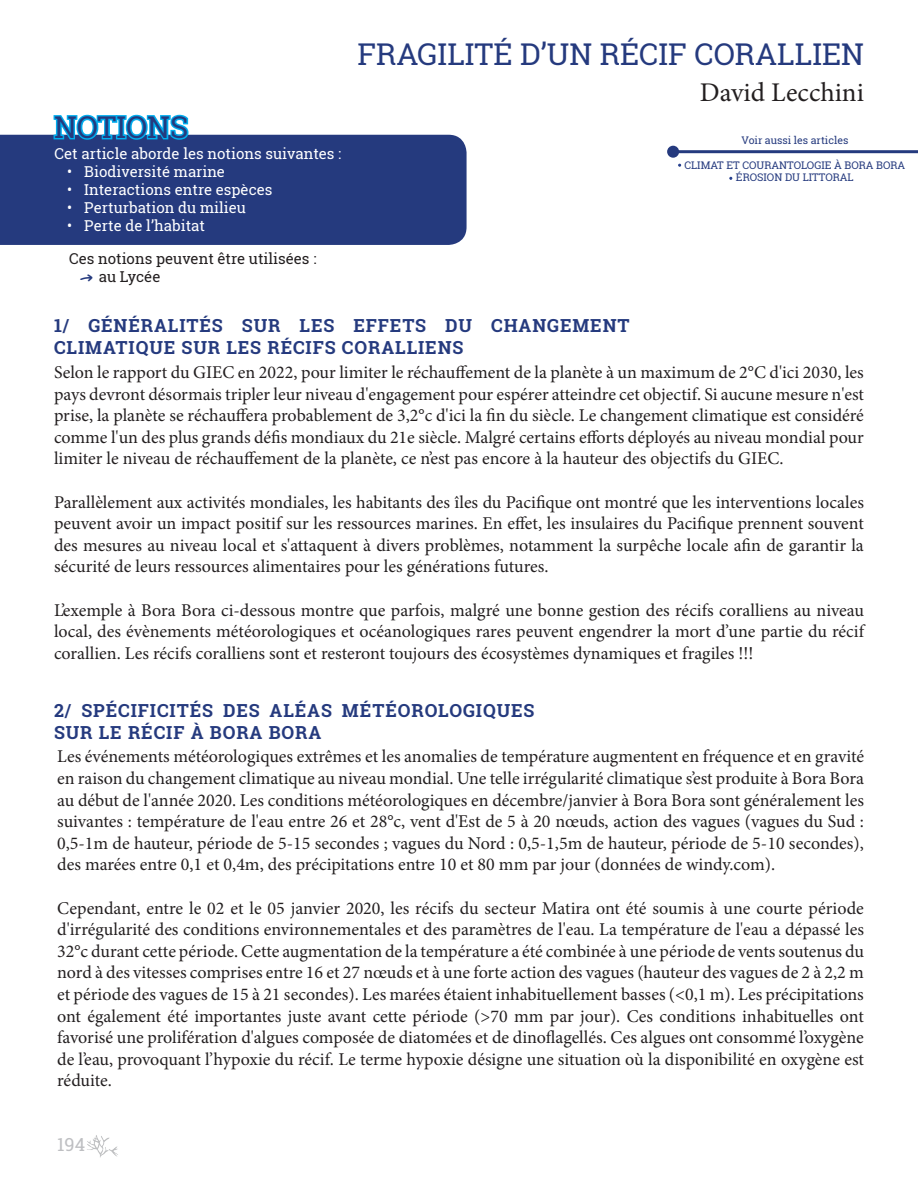
<style>
.page{position:relative;width:918px;height:1188px;background:#fff}
.page>*{position:absolute;margin:0;border:0;box-sizing:border-box;transform-origin:0 0}
.t1{font:30px "Roboto Slab";color:#253a7e}
.t2{font:27px "Minion Pro";color:#231f20}
.t3{font:18px/21.6px "Minion Pro";color:#231f20;text-align:justify}
.t4{font:700 18px/21.6px "Roboto Slab";letter-spacing:.05em;color:#253a7e}
.t5{font:18px "Roboto Slab";color:#bebfc2}
.t6{font:15px "Roboto Slab";color:#fff}
.t7{font:15px/18px "Roboto Slab";color:#231f20}
.t8{font:10.5px/12.6px "Roboto Slab";color:#253a7e;text-align:center}
.s1{font-family:"PW New Arrows";color:#253a7e}
</style>
<div class="page">
<img style="left:87px;top:1135px;width:31px;height:23px">
<div style="left:0;top:135px;width:467px;height:110px;background:#253a7e"></div>
<div style="left:55px;top:143px;width:377px;height:88px;background:#253a7e"></div>
<svg style="left:52px;top:114px;width:139px;height:28px"></svg>
<hr style="left:673px;top:150px;width:245px;height:3px;background:#253a7e">
<div style="left:667px;top:146px;width:12px;height:12px;background:#253a7e;border-radius:50%"></div>
<h1 class="t1" style="left:358px;top:33px;width:508px">Fragilité d’un récif corallien</h1>
<h1 class="t1" style="left:54px;top:106px;width:136px">notions</h1>
<p class="t6" style="left:55px;top:143px;width:288px">Cet article aborde les notions suivantes :</p>
<p class="t6" style="left:67px;top:161px;width:159px">• Biodiversité marine</p>
<p class="t6" style="left:67px;top:179px;width:207px">• Interactions entre espèces</p>
<p class="t6" style="left:67px;top:197px;width:180px">• Perturbation du milieu</p>
<p class="t6" style="left:67px;top:215px;width:139px">• Perte de l’habitat</p>
<p class="t7" style="left:82px;top:249px;width:236px;text-indent:-13px">Ces notions peuvent être utilisées : <span class="s1">q</span> au Lycée</p>
<p class="t4" style="left:54px;top:315px;width:577px">1/ GÉNÉRALITÉS SUR LES EFFETS DU CHANGEMENT<br>CLIMATIQUE SUR LES RÉCIFS CORALLIENS</p>
<h2 class="t2" style="left:700px;top:75px;width:166px">David Lecchini</h2>
<p class="t8" style="left:741px;top:133px;width:108px">Voir aussi les articles</p>
<p class="t8" style="left:684px;top:159px;width:222px">climat et courantologie à Bora bora érosion du littoral</p>
<p class="t3" style="left:54px;top:362px;width:812px">Selon le rapport du GIEC en 2022, pour limiter le réchauffement de la planète à un maximum de 2°C d'ici 2030, les pays devront désormais tripler leur niveau d'engagement pour espérer atteindre cet objectif. Si aucune mesure n'est prise, la planète se réchauffera probablement de 3,2°c d'ici la fin du siècle. Le changement climatique est considéré comme l'un des plus grands défis mondiaux du 21e siècle. Malgré certains efforts déployés au niveau mondial pour limiter le niveau de réchauffement de la planète, ce n’est pas encore à la hauteur des objectifs du GIEC.</p>
<p class="t3" style="left:54px;top:491px;width:812px">Parallèlement aux activités mondiales, les habitants des îles du Pacifique ont montré que les interventions locales peuvent avoir un impact positif sur les ressources marines. En effet, les insulaires du Pacifique prennent souvent des mesures au niveau local et s'attaquent à divers problèmes, notamment la surpêche locale afin de garantir la sécurité de leurs ressources alimentaires pour les générations futures.</p>
<p class="t3" style="left:54px;top:599px;width:812px">L’exemple à Bora Bora ci-dessous montre que parfois, malgré une bonne gestion des récifs coralliens au niveau local, des évènements météorologiques et océanologiques rares peuvent engendrer la mort d’une partie du récif corallien. Les récifs coralliens sont et resteront toujours des écosystèmes dynamiques et fragiles !!!</p>
<p class="t4" style="left:54px;top:700px;width:482px">2/ SPÉCIFICITÉS DES ALÉAS MÉTÉOROLOGIQUES<br>SUR LE RÉCIF À BORA BORA</p>
<p class="t3" style="left:57px;top:746px;width:808px">Les événements météorologiques extrêmes et les anomalies de température augmentent en fréquence et en gravité en raison du changement climatique au niveau mondial. Une telle irrégularité climatique s’est produite à Bora Bora au début de l'année 2020. Les conditions météorologiques en décembre/janvier à Bora Bora sont généralement les suivantes : température de l'eau entre 26 et 28°c, vent d'Est de 5 à 20 nœuds, action des vagues (vagues du Sud :<br>0,5-1m de hauteur, période de 5-15 secondes ; vagues du Nord : 0,5-1,5m de hauteur, période de 5-10 secondes), des marées entre 0,1 et 0,4m, des précipitations entre 10 et 80 mm par jour (données de windy.com).</p>
<p class="t3" style="left:57px;top:897px;width:808px">Cependant, entre le 02 et le 05 janvier 2020, les récifs du secteur Matira ont été soumis à une courte période d'irrégularité des conditions environnementales et des paramètres de l'eau. La température de l'eau a dépassé les 32°c durant cette période. Cette augmentation de la température a été combinée à une période de vents soutenus du nord à des vitesses comprises entre 16 et 27 nœuds et à une forte action des vagues (hauteur des vagues de 2 à 2,2 m et période des vagues de 15 à 21 secondes). Les marées étaient inhabituellement basses (&lt;0,1 m). Les précipitations ont également été importantes juste avant cette période (&gt;70 mm par jour). Ces conditions inhabituelles ont favorisé une prolifération d'algues composée de diatomées et de dinoflagellés. Ces algues ont consommé l’oxygène de l’eau, provoquant l’hypoxie du récif. Le terme hypoxie désigne une situation où la disponibilité en oxygène est réduite.</p>
<p class="t5" style="left:57px;top:1132px;width:29px">194</p>
</div>
